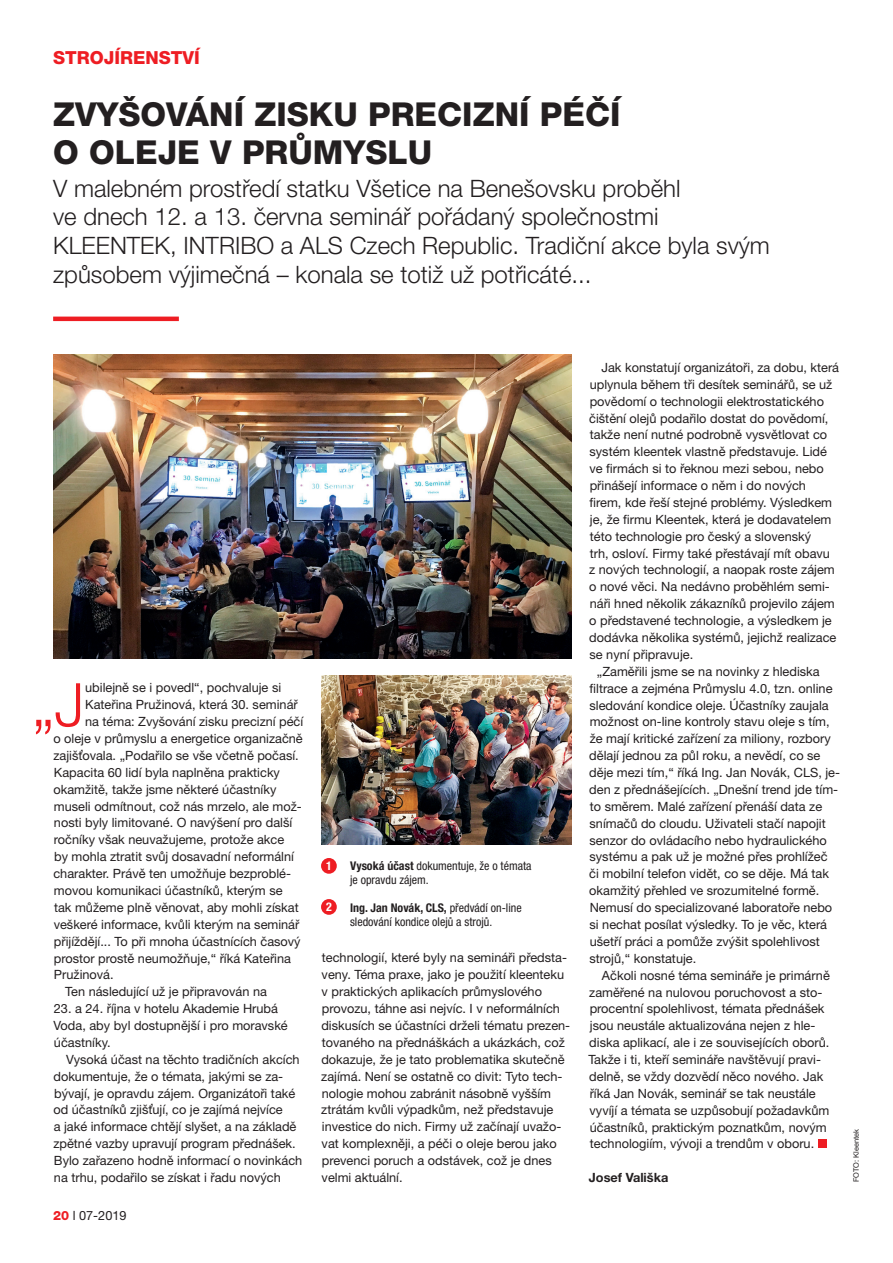
<style>
.page{position:relative;width:893px;height:1263px;background:#fff}
.page>*{position:absolute;margin:0;border:0;box-sizing:border-box;transform-origin:0 0}
.t1{font:300 60px "Helvetica Neue CE";color:#ee1d23}
.t2{font:800 33px/37.5px "Helvetica Neue CE";color:#231f20}
.t3{font:300 24px/28.8px "Helvetica Neue CE";color:#231f20}
.t4{font:800 18px "Helvetica Neue CE";color:#ee1d23}
.t5{font:12.75px/17px "Helvetica Neue CE";color:#231f20}
.t6{font:700 12.75px "Helvetica Neue CE";color:#231f20}
.t7{font:condensed 12px/14.4px "Helvetica Neue CE";color:#231f20}
.t8{font:700 condensed 12px "Helvetica Neue CE";color:#fff}
.t9{font:7.5px "Helvetica Neue CE";color:#231f20}
.s1{font-weight:800;color:#ee1d23}
.s2{font-weight:700}
</style>
<div class="page">
<div style="left:818px;top:1139px;width:8px;height:9px;background:#ee1d23"></div>
<hr style="left:53px;top:317px;width:126px;height:4px;background:#ee1d23">
<img style="left:54px;top:355px;width:518px;height:303px">
<img style="left:321px;top:675px;width:251px;height:169px">
<div style="left:321px;top:858px;width:16px;height:16px;background:#ee1d23;border-radius:50%"></div>
<div style="left:321px;top:899px;width:16px;height:16px;background:#ee1d23;border-radius:50%"></div>
<h3 class="t4" style="left:53px;top:47px;width:148px">STROJÍRENSTVÍ</h3>
<h2 class="t2" style="left:53px;top:97px;width:569px">ZVYŠOVÁNÍ ZISKU PRECIZNÍ PÉČÍ<br>O OLEJE V PRŮMYSLU</h2>
<h3 class="t3" style="left:53px;top:174px;width:718px">V malebném prostředí statku Všetice na Benešovsku proběhl<br>ve dnech 12. a 13. června seminář pořádaný společnostmi KLEENTEK, INTRIBO a ALS Czech Republic. Tradiční akce byla svým způsobem výjimečná – konala se totiž už potřicáté...</h3>
<h1 class="t1" style="left:32px;top:669px;width:54px">„J</h1>
<p class="t5" style="left:85px;top:679px;width:198px">ubilejně se i povedl“, pochvaluje si</p>
<p class="t5" style="left:85px;top:696px;width:214px">Kateřina Pružinová, která 30. seminář</p>
<p class="t5" style="left:85px;top:713px;width:220px">na téma: Zvyšování zisku precizní péčí</p>
<p class="t5" style="left:53px;top:730px;width:251px">o oleje v průmyslu a energetice organizačně</p>
<p class="t5" style="left:53px;top:747px;width:247px">zajišťovala. „Podařilo se vše včetně počasí.</p>
<p class="t5" style="left:54px;top:764px;width:228px">Kapacita 60 lidí byla naplněna prakticky</p>
<p class="t5" style="left:53px;top:781px;width:224px">okamžitě, takže jsme některé účastníky</p>
<p class="t5" style="left:54px;top:798px;width:249px">museli odmítnout, což nás mrzelo, ale mož-</p>
<p class="t5" style="left:54px;top:814px;width:240px">nosti byly limitované. O navýšení pro další</p>
<p class="t5" style="left:54px;top:831px;width:232px">ročníky však neuvažujeme, protože akce</p>
<p class="t5" style="left:54px;top:848px;width:241px">by mohla ztratit svůj dosavadní neformální</p>
<p class="t5" style="left:53px;top:865px;width:239px">charakter. Právě ten umožňuje bezproblé-</p>
<p class="t5" style="left:54px;top:882px;width:230px">movou komunikaci účastníků, kterým se</p>
<p class="t5" style="left:54px;top:899px;width:246px">tak můžeme plně věnovat, aby mohli získat</p>
<p class="t5" style="left:54px;top:916px;width:247px">veškeré informace, kvůli kterým na seminář</p>
<p class="t5" style="left:54px;top:933px;width:248px">přijíždějí... To při mnoha účastnících časový</p>
<p class="t5" style="left:54px;top:949px;width:239px">prostor prostě neumožňuje,“ říká Kateřina</p>
<p class="t5" style="left:54px;top:966px;width:61px">Pružinová.</p>
<p class="t5" style="left:65px;top:983px;width:203px">Ten následující už je připravován na</p>
<p class="t5" style="left:54px;top:1000px;width:236px">23. a 24. října v hotelu Akademie Hrubá<br>Voda, aby byl dostupnější i pro moravské účastníky.</p>
<p class="t5" style="left:53px;top:1051px;width:250px;text-indent:13px">Vysoká účast na těchto tradičních akcích dokumentuje, že o témata, jakými se za&shy;bývají, je opravdu zájem. Organizátoři také od účastníků zjišťují, co je zajímá nejvíce<br>a jaké informace chtějí slyšet, a na základě zpětné vazby upravují program přednášek.<br>Bylo zařazeno hodně informací o novinkách na trhu, podařilo se získat i řadu nových</p>
<p class="t5" style="left:53px;top:1207px;width:75px"><span class="s1">20</span> l 07-2019</p>
<p class="t8" style="left:326px;top:859px;width:7px">1</p>
<p class="t8" style="left:326px;top:900px;width:7px">2</p>
<p class="t7" style="left:350px;top:859px;width:183px"><span class="s2">Vysoká účast</span> dokumentuje, že o témata je opravdu zájem.</p>
<p class="t7" style="left:350px;top:900px;width:173px"><span class="s2">Ing. Jan Novák, CLS,</span> předvádí on-line sledování kondice olejů a strojů.</p>
<p class="t5" style="left:321px;top:949px;width:250px">technologií, které byly na semináři předsta&shy;veny. Téma praxe, jako je použití kleenteku v praktických aplikacích průmyslového provozu, táhne asi nejvíc. I v neformálních diskusích se účastníci drželi tématu prezen&shy;tovaného na přednáškách a ukázkách, což dokazuje, že je tato problematika skutečně zajímá. Není se ostatně co divit: Tyto tech&shy;nologie mohou zabránit násobně vyšším ztrátám kvůli výpadkům, než představuje investice do nich. Firmy už začínají uvažo&shy;vat komplexněji, a péči o oleje berou jako prevenci poruch a odstávek, což je dnes velmi aktuální.</p>
<p class="t5" style="left:601px;top:359px;width:239px">Jak konstatují organizátoři, za dobu, která</p>
<p class="t5" style="left:590px;top:376px;width:244px">uplynula během tři desítek seminářů, se už</p>
<p class="t5" style="left:590px;top:393px;width:236px">povědomí o technologii elektrostatického</p>
<p class="t5" style="left:589px;top:409px;width:241px">čištění olejů podařilo dostat do povědomí,</p>
<p class="t5" style="left:590px;top:426px;width:239px">takže není nutné podrobně vysvětlovat co</p>
<p class="t5" style="left:589px;top:443px;width:239px">systém kleentek vlastně představuje. Lidé</p>
<p class="t5" style="left:589px;top:460px;width:236px">ve firmách si to řeknou mezi sebou, nebo</p>
<p class="t5" style="left:590px;top:477px;width:218px">přinášejí informace o něm i do nových</p>
<p class="t5" style="left:590px;top:494px;width:244px">firem, kde řeší stejné problémy. Výsledkem</p>
<p class="t5" style="left:590px;top:511px;width:243px">je, že firmu Kleentek, která je dodavatelem</p>
<p class="t5" style="left:590px;top:528px;width:223px">této technologie pro český a slovenský</p>
<p class="t5" style="left:590px;top:545px;width:242px">trh, osloví. Firmy také přestávají mít obavu</p>
<p class="t5" style="left:589px;top:561px;width:247px">z nových technologií, a naopak roste zájem</p>
<p class="t5" style="left:589px;top:578px;width:242px">o nové věci. Na nedávno proběhlém semi-</p>
<p class="t5" style="left:590px;top:595px;width:247px">náři hned několik zákazníků projevilo zájem</p>
<p class="t5" style="left:589px;top:612px;width:244px">o představené technologie, a výsledkem je</p>
<p class="t5" style="left:589px;top:629px;width:249px">dodávka několika systémů, jejichž realizace</p>
<p class="t5" style="left:589px;top:646px;width:105px">se nyní připravuje.</p>
<p class="t5" style="left:597px;top:663px;width:224px">„Zaměřili jsme se na novinky z hlediska</p>
<p class="t5" style="left:590px;top:680px;width:244px">filtrace a zejména Průmyslu 4.0, tzn. online</p>
<p class="t5" style="left:590px;top:696px;width:241px">sledování kondice oleje. Účastníky zaujala</p>
<p class="t5" style="left:590px;top:713px;width:241px">možnost on-line kontroly stavu oleje s tím,</p>
<p class="t5" style="left:590px;top:730px;width:243px">že mají kritické zařízení za miliony, rozbory</p>
<p class="t5" style="left:589px;top:747px;width:233px">dělají jednou za půl roku, a nevědí, co se</p>
<p class="t5" style="left:589px;top:764px;width:252px">děje mezi tím,“ říká Ing. Jan Novák, CLS, je-</p>
<p class="t5" style="left:589px;top:781px;width:250px">den z přednášejících. „Dnešní trend jde tím-</p>
<p class="t5" style="left:590px;top:798px;width:234px">to směrem. Malé zařízení přenáší data ze</p>
<p class="t5" style="left:590px;top:815px;width:238px">snímačů do cloudu. Uživateli stačí napojit</p>
<p class="t5" style="left:590px;top:832px;width:239px">senzor do ovládacího nebo hydraulického</p>
<p class="t5" style="left:590px;top:848px;width:240px">systému a pak už je možné přes prohlížeč</p>
<p class="t5" style="left:589px;top:865px;width:241px">či mobilní telefon vidět, co se děje. Má tak</p>
<p class="t5" style="left:589px;top:882px;width:232px">okamžitý přehled ve srozumitelné formě.</p>
<p class="t5" style="left:590px;top:899px;width:244px">Nemusí do specializované laboratoře nebo</p>
<p class="t5" style="left:590px;top:916px;width:239px">si nechat posílat výsledky. To je věc, která</p>
<p class="t5" style="left:590px;top:933px;width:231px">ušetří práci a pomůže zvýšit spolehlivost</p>
<p class="t5" style="left:590px;top:950px;width:108px">strojů,“ konstatuje.</p>
<p class="t5" style="left:602px;top:967px;width:229px">Ačkoli nosné téma semináře je primárně</p>
<p class="t5" style="left:589px;top:983px;width:235px">zaměřené na nulovou poruchovost a sto-</p>
<p class="t5" style="left:590px;top:1000px;width:236px">procentní spolehlivost, témata přednášek</p>
<p class="t5" style="left:590px;top:1017px;width:227px">jsou neustále aktualizována nejen z hle-</p>
<p class="t5" style="left:589px;top:1034px;width:242px">diska aplikací, ale i ze souvisejících oborů.</p>
<p class="t5" style="left:588px;top:1051px;width:234px">Takže i ti, kteří semináře navštěvují pravi-</p>
<p class="t5" style="left:589px;top:1068px;width:236px">delně, se vždy dozvědí něco nového. Jak</p>
<p class="t5" style="left:590px;top:1085px;width:228px">říká Jan Novák, seminář se tak neustále</p>
<p class="t5" style="left:590px;top:1102px;width:241px">vyvíjí a témata se uzpůsobují požadavkům</p>
<p class="t5" style="left:590px;top:1118px;width:238px">účastníků, praktickým poznatkům, novým</p>
<p class="t5" style="left:590px;top:1135px;width:226px">technologiím, vývoji a trendům v oboru.</p>
<p class="t6" style="left:589px;top:1169px;width:81px">Josef Vališka</p>
<p class="t9" style="left:852px;top:1182px;width:55px;rotate:-90deg">FOTO: Kleentek</p>
</div>
